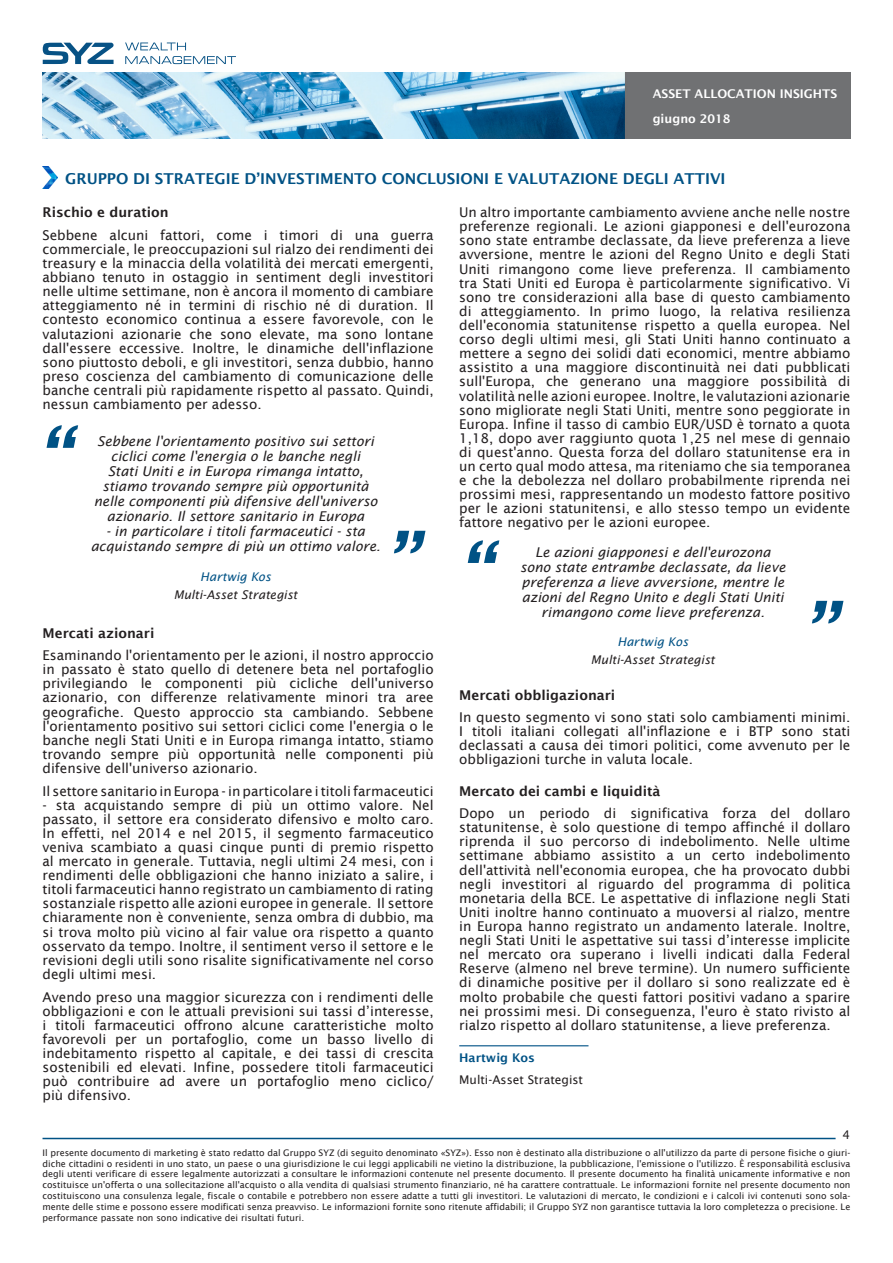
<style>
.page{position:relative;width:893px;height:1263px;background:#fff}
.page>*{position:absolute;margin:0;border:0;box-sizing:border-box;transform-origin:0 0}
.t1{font:italic 600 75px "Lucida Sans";color:#005285}
.Titre_chapitre{font:600 15px "Lucida Sans";color:#005285}
.texte{font:13.5px/14.1px "Lucida Sans";color:#231f20;text-align:justify}
.Citation{font:italic 13.5px/15px "Lucida Sans";color:#231f20;text-align:center}
.texte-2{font:600 13.5px "Lucida Sans";color:#231f20}
.Citation-2{font:italic 12px "Lucida Sans";color:#231f20}
.t2{font:600 12px "Lucida Sans";color:#fff}
.Citation-3{font:12px "Lucida Sans";color:#231f20}
.Citation-4{font:italic 12px "Lucida Sans";color:#005285}
.t3{font:600 12px "Lucida Sans";color:#005285}
.N__page{font:12px "Lucida Sans";color:#231f20}
.t4{font:9px/10.8px "Lucida Sans";color:#231f20;text-align:justify}
</style>
<div class="page">
<img style="left:43px;top:72px;width:808px;height:66px">
<svg style="left:43px;top:43px;width:71px;height:21px"></svg>
<svg style="left:125px;top:43px;width:61px;height:7px"></svg>
<svg style="left:125px;top:56px;width:111px;height:8px"></svg>
<hr style="left:43px;top:1138px;width:793px;height:1px;background:#005285">
<img style="left:43px;top:167px;width:14px;height:22px">
<hr style="left:459px;top:1045px;width:129px;height:1px;background:#005285">
<p class="t2" style="left:653px;top:87px;width:186px">ASSET ALLOCATION INSIGHTS</p>
<p class="t2" style="left:653px;top:111px;width:79px">giugno 2018</p>
<p class="Titre_chapitre" style="left:65px;top:170px;width:662px">GRUPPO DI STRATEGIE D’INVESTIMENTO CONCLUSIONI E VALUTAZIONE DEGLI ATTIVI</p>
<p class="texte" style="left:459px;top:205px;width:393px">Un altro importante cambiamento avviene anche nelle nostre preferenze regionali. Le azioni giapponesi e dell'eurozona sono state entrambe declassate, da lieve preferenza a lieve avversione, mentre le azioni del Regno Unito e degli Stati Uniti rimangono come lieve preferenza. Il cambiamento tra Stati Uniti ed Europa è particolarmente significativo. Vi sono tre considerazioni alla base di questo cambiamento di atteggiamento. In primo luogo, la relativa resilienza dell'economia statunitense rispetto a quella europea. Nel corso degli ultimi mesi, gli Stati Uniti hanno continuato a mettere a segno dei solidi dati economici, mentre abbiamo assistito a una maggiore discontinuità nei dati pubblicati sull'Europa, che generano una maggiore possibilità di volatilità nelle azioni europee. Inoltre, le valutazioni azionarie sono migliorate negli Stati Uniti, mentre sono peggiorate in Europa. Infine il tasso di cambio EUR/USD è tornato a quota 1,18, dopo aver raggiunto quota 1,25 nel mese di gennaio di quest'anno. Questa forza del dollaro statunitense era in un certo qual modo attesa, ma riteniamo che sia temporanea e che la debolezza nel dollaro probabilmente riprenda nei prossimi mesi, rappresentando un modesto fattore positivo per le azioni statunitensi, e allo stesso tempo un evidente fattore negativo per le azioni europee.</p>
<p class="texte-2" style="left:43px;top:205px;width:128px">Rischio e duration</p>
<p class="texte" style="left:43px;top:228px;width:393px">Sebbene alcuni fattori, come i timori di una guerra commerciale, le preoccupazioni sul rialzo dei rendimenti dei treasury e la minaccia della volatilità dei mercati emergenti, abbiano tenuto in ostaggio in sentiment degli investitori nelle ultime settimane, non è ancora il momento di cambiare atteggiamento né in termini di rischio né di duration. Il contesto economico continua a essere favorevole, con le valutazioni azionarie che sono elevate, ma sono lontane dall'essere eccessive. Inoltre, le dinamiche dell'inflazione sono piuttosto deboli, e gli investitori, senza dubbio, hanno preso coscienza del cambiamento di comunicazione delle banche centrali più rapidamente rispetto al passato. Quindi, nessun cambiamento per adesso.</p>
<p class="t1" style="left:36px;top:413px;width:35px">“</p>
<p class="Citation" style="left:94px;top:434px;width:285px">Sebbene l'orientamento positivo sui settori ciclici come l'energia o le banche negli<br>Stati Uniti e in Europa rimanga intatto, stiamo trovando sempre più opportunità nelle componenti più difensive dell'universo azionario. Il settore sanitario in Europa</p>
<p class="Citation" style="left:91px;top:524px;width:291px">- in particolare i titoli farmaceutici - sta acquistando sempre di più un ottimo valore.</p>
<p class="Citation-2" style="left:174px;top:587px;width:125px">Multi-Asset Strategist</p>
<p class="t1" style="left:383px;top:519px;width:35px">”</p>
<p class="t1" style="left:457px;top:529px;width:35px">“</p>
<p class="Citation" style="left:520px;top:544px;width:267px">Le azioni giapponesi e dell'eurozona sono state entrambe declassate, da lieve preferenza a lieve avversione, mentre le azioni del Regno Unito e degli Stati Uniti rimangono come lieve preferenza.</p>
<p class="Citation-2" style="left:591px;top:653px;width:125px">Multi-Asset Strategist</p>
<p class="Citation-4" style="left:200px;top:570px;width:72px">Hartwig Kos</p>
<p class="t1" style="left:801px;top:589px;width:35px">”</p>
<p class="texte-2" style="left:43px;top:625px;width:113px">Mercati azionari</p>
<p class="texte" style="left:43px;top:648px;width:393px">Esaminando l'orientamento per le azioni, il nostro approccio in passato è stato quello di detenere beta nel portafoglio privilegiando le componenti più cicliche dell'universo azionario, con differenze relativamente minori tra aree geografiche. Questo approccio sta cambiando. Sebbene l'orientamento positivo sui settori ciclici come l'energia o le banche negli Stati Uniti e in Europa rimanga intatto, stiamo trovando sempre più opportunità nelle componenti più difensive dell'universo azionario.</p>
<p class="texte" style="left:43px;top:784px;width:393px">Il settore sanitario in Europa - in particolare i titoli farmaceutici</p>
<p class="texte" style="left:43px;top:798px;width:393px">- sta acquistando sempre di più un ottimo valore. Nel passato, il settore era considerato difensivo e molto caro.<br>In effetti, nel 2014 e nel 2015, il segmento farmaceutico veniva scambiato a quasi cinque punti di premio rispetto al mercato in generale. Tuttavia, negli ultimi 24 mesi, con i rendimenti delle obbligazioni che hanno iniziato a salire, i titoli farmaceutici hanno registrato un cambiamento di rating sostanziale rispetto alle azioni europee in generale. Il settore chiaramente non è conveniente, senza ombra di dubbio, ma si trova molto più vicino al fair value ora rispetto a quanto osservato da tempo. Inoltre, il sentiment verso il settore e le revisioni degli utili sono risalite significativamente nel corso degli ultimi mesi.</p>
<p class="texte" style="left:43px;top:989px;width:393px">Avendo preso una maggior sicurezza con i rendimenti delle obbligazioni e con le attuali previsioni sui tassi d’interesse, i titoli farmaceutici offrono alcune caratteristiche molto favorevoli per un portafoglio, come un basso livello di indebitamento rispetto al capitale, e dei tassi di crescita sostenibili ed elevati. Infine, possedere titoli farmaceutici può contribuire ad avere un portafoglio meno ciclico/ più difensivo.</p>
<p class="Citation-4" style="left:617px;top:635px;width:72px">Hartwig Kos</p>
<p class="texte-2" style="left:459px;top:687px;width:158px">Mercati obbligazionari</p>
<p class="texte" style="left:459px;top:710px;width:393px">In questo segmento vi sono stati solo cambiamenti minimi.<br>I titoli italiani collegati all'inflazione e i BTP sono stati declassati a causa dei timori politici, come avvenuto per le obbligazioni turche in valuta locale.</p>
<p class="texte-2" style="left:459px;top:783px;width:203px">Mercato dei cambi e liquidità</p>
<p class="texte" style="left:459px;top:806px;width:393px">Dopo un periodo di significativa forza del dollaro statunitense, è solo questione di tempo affinché il dollaro riprenda il suo percorso di indebolimento. Nelle ultime settimane abbiamo assistito a un certo indebolimento dell'attività nell'economia europea, che ha provocato dubbi negli investitori al riguardo del programma di politica monetaria della BCE. Le aspettative di inflazione negli Stati Uniti inoltre hanno continuato a muoversi al rialzo, mentre in Europa hanno registrato un andamento laterale. Inoltre, negli Stati Uniti le aspettative sui tassi d’interesse implicite nel mercato ora superano i livelli indicati dalla Federal Reserve (almeno nel breve termine). Un numero sufficiente di dinamiche positive per il dollaro si sono realizzate ed è molto probabile che questi fattori positivi vadano a sparire nei prossimi mesi. Di conseguenza, l'euro è stato rivisto al rialzo rispetto al dollaro statunitense, a lieve preferenza.</p>
<p class="t3" style="left:459px;top:1050px;width:77px">Hartwig Kos</p>
<p class="Citation-3" style="left:459px;top:1072px;width:125px">Multi-Asset Strategist</p>
<p class="N__page" style="left:842px;top:1128px;width:9px">4</p>
<p class="t4" style="left:43px;top:1147px;width:809px">Il presente documento di marketing è stato redatto dal Gruppo SYZ (di seguito denominato «SYZ»). Esso non è destinato alla distribuzione o all'utilizzo da parte di persone fisiche o giuri&shy;diche cittadini o residenti in uno stato, un paese o una giurisdizione le cui leggi applicabili ne vietino la distribuzione, la pubblicazione, l'emissione o l'utilizzo. È responsabilità esclusiva degli utenti verificare di essere legalmente autorizzati a consultare le informazioni contenute nel presente documento. Il presente documento ha finalità unicamente informative e non costituisce un'offerta o una sollecitazione all'acquisto o alla vendita di qualsiasi strumento finanziario, né ha carattere contrattuale. Le informazioni fornite nel presente documento non costituiscono una consulenza legale, fiscale o contabile e potrebbero non essere adatte a tutti gli investitori. Le valutazioni di mercato, le condizioni e i calcoli ivi contenuti sono sola&shy;mente delle stime e possono essere modificati senza preavviso. Le informazioni fornite sono ritenute affidabili; il Gruppo SYZ non garantisce tuttavia la loro completezza o precisione. Le performance passate non sono indicative dei risultati futuri.</p>
</div>
